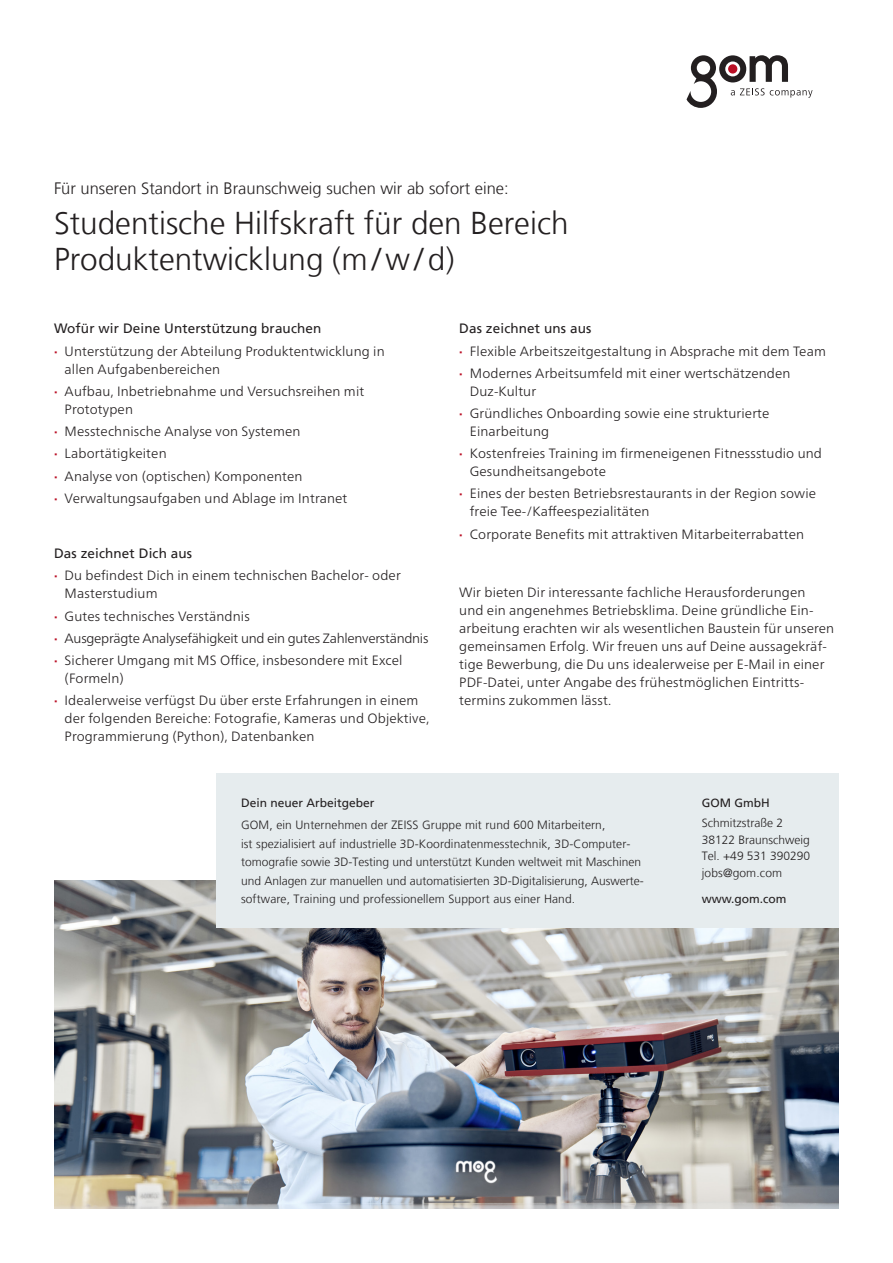
<style>
.page{position:relative;width:893px;height:1263px;background:#fff}
.page>*{position:absolute;margin:0;border:0;box-sizing:border-box;transform-origin:0 0}
.t1{font:300 31.5px/36px "Frutiger LT";color:#231f20}
.t2{font:300 16.5px "Frutiger LT";color:#231f20}
.t3{font:300 13.5px/22.2px "Frutiger Neue LTW1 G";letter-spacing:.01em;color:#231f20}
.t4{font:13.5px "Frutiger LT";letter-spacing:.01em;color:#231f20}
.t5{font:300 12px/18.5px "Frutiger LT";letter-spacing:.01em;color:#231f20}
.t6{font:12px "Frutiger LT";color:#231f20}
.s1{font-weight:700;color:#ba0f25}
</style>
<div class="page">
<img style="left:54px;top:880px;width:785px;height:329px">
<svg style="left:686px;top:55px;width:127px;height:53px"></svg>
<div style="left:216px;top:773px;width:623px;height:155px;background:#e6ecee"></div>
<p class="t2" style="left:54px;top:179px;width:456px">Für unseren Standort in Braunschweig suchen wir ab sofort eine:</p>
<h1 class="t1" style="left:54px;top:206px;width:516px">Studentische Hilfskraft für den Bereich<br>Produktentwicklung (m /w/ d)</h1>
<p class="t4" style="left:54px;top:321px;width:269px">Wofür wir Deine Unterstützung brauchen</p>
<p class="t3" style="left:65px;top:341px;width:322px;line-height:18px;text-indent:-11px"><span class="s1">·</span> Unterstützung der Abteilung Produktentwicklung in allen Aufgabenbereichen</p>
<p class="t3" style="left:65px;top:381px;width:301px;line-height:18px;text-indent:-11px"><span class="s1">·</span> Aufbau, Inbetriebnahme und Versuchsreihen mit<br>Prototypen</p>
<p class="t3" style="left:54px;top:419px;width:295px"><span class="s1">·</span> Messtechnische Analyse von Systemen<br><span class="s1">·</span> Labortätigkeiten<br><span class="s1">·</span> Analyse von (optischen) Komponenten<br><span class="s1">·</span> Verwaltungsaufgaben und Ablage im Intranet</p>
<p class="t4" style="left:54px;top:546px;width:140px">Das zeichnet Dich aus</p>
<p class="t3" style="left:65px;top:566px;width:338px;line-height:18px;text-indent:-11px"><span class="s1">·</span> Du befindest Dich in einem technischen Bachelor- oder<br>Masterstudium</p>
<p class="t3" style="left:54px;top:604px;width:376px"><span class="s1">·</span> Gutes technisches Verständnis<br><span class="s1">·</span> Ausgeprägte Analysefähigkeit und ein gutes Zahlenverständnis <span class="s1">·</span> Sicherer Umgang mit MS Office, insbesondere mit Excel</p>
<p class="t3" style="left:54px;top:666px;width:366px;text-indent:11px">(Formeln)<br><span class="s1">·</span> Idealerweise verfügst Du über erste Erfahrungen in einem</p>
<p class="t3" style="left:65px;top:709px;width:366px;line-height:18px">der folgenden Bereiche: Fotografie, Kameras und Objektive,<br>Programmierung (Python), Datenbanken</p>
<p class="t4" style="left:459px;top:321px;width:134px">Das zeichnet uns aus</p>
<p class="t3" style="left:459px;top:339px;width:368px"><span class="s1">·</span> Flexible Arbeitszeitgestaltung in Absprache mit dem Team <span class="s1">·</span> Modernes Arbeitsumfeld mit einer wertschätzenden</p>
<p class="t3" style="left:459px;top:379px;width:312px;text-indent:11px">Duz-Kultur<br><span class="s1">·</span> Gründliches Onboarding sowie eine strukturierte</p>
<p class="t3" style="left:459px;top:419px;width:364px;text-indent:11px">Einarbeitung<br><span class="s1">·</span> Kostenfreies Training im firmeneigenen Fitnessstudio und</p>
<p class="t3" style="left:459px;top:459px;width:358px;text-indent:11px">Gesundheitsangebote<br><span class="s1">·</span> Eines der besten Betriebsrestaurants in der Region sowie</p>
<p class="t3" style="left:459px;top:500px;width:346px;text-indent:11px">freie Tee-/Kaffeespezialitäten<br><span class="s1">·</span> Corporate Benefits mit attraktiven Mitarbeiterrabatten</p>
<p class="t3" style="left:459px;top:582px;width:376px;line-height:18px">Wir bieten Dir interessante fachliche Herausforderungen<br>und ein angenehmes Betriebsklima. Deine gründliche Ein&shy;arbeitung erachten wir als wesentlichen Baustein für unseren gemeinsamen Erfolg. Wir freuen uns auf Deine aussagekräf&shy;tige Bewerbung, die Du uns idealerweise per E-Mail in einer PDF-Datei, unter Angabe des frühestmöglichen Eintritts&shy;termins zukommen lässt.</p>
<p class="t6" style="left:241px;top:795px;width:135px">Dein neuer Arbeitgeber</p>
<p class="t5" style="left:241px;top:816px;width:404px">GOM, ein Unternehmen der ZEISS Gruppe mit rund 600 Mitarbeitern,<br>ist spezialisiert auf industrielle 3D-Koordinatenmesstechnik, 3D-Computer&shy;tomografie sowie 3D-Testing und unterstützt Kunden weltweit mit Maschinen und Anlagen zur manuellen und automatisierten 3D-Digitalisierung, Auswerte&shy;software, Training und professionellem Support aus einer Hand.</p>
<p class="t6" style="left:702px;top:795px;width:69px">GOM GmbH</p>
<p class="t5" style="left:702px;top:815px;width:110px;line-height:16.5px">Schmitzstraße 2<br>38122 Braunschweig<br>Tel. +49 531 390290 jobs@gom.com</p>
<p class="t6" style="left:702px;top:892px;width:86px">www.gom.com</p>
</div>
